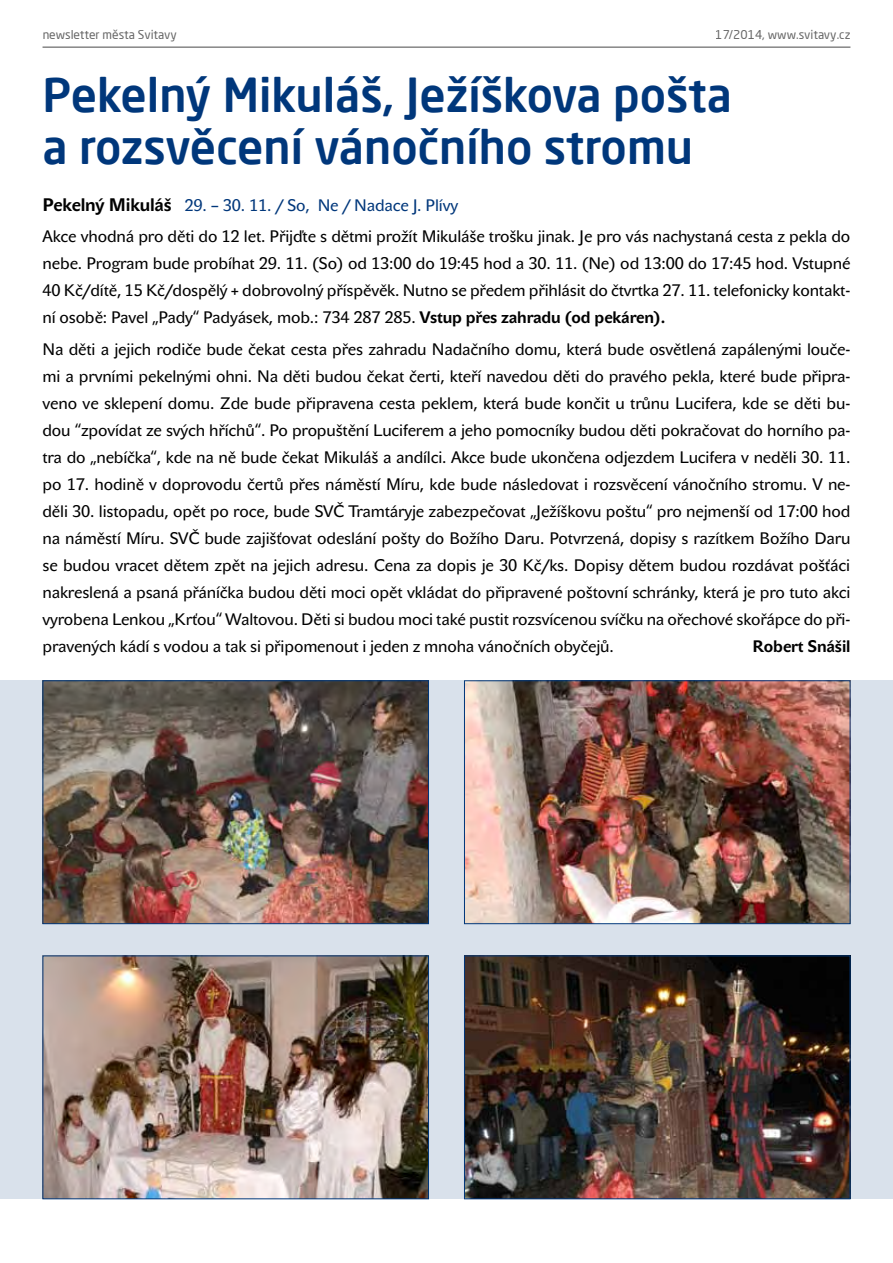
<style>
.page{position:relative;width:893px;height:1263px;background:#fff}
.page>*{position:absolute;margin:0;border:0;box-sizing:border-box;transform-origin:0 0}
.t1{font:500 45.9px/52.2px "Neo Sans Pro";color:#00377b}
.t2{font:16.5px/27px "John Sans Text Pro";letter-spacing:-.01em;color:#000;text-align:justify}
.t3{font:700 16.5px "John Sans Text Pro";letter-spacing:-.01em;color:#000}
.t4{font:12px "Neo Sans Pro";color:#000}
.s1{font-weight:700;font-size:18px}
.s2{color:#00377b}
.s3{font-weight:700}
</style>
<div class="page">
<hr style="left:43px;top:47px;width:807px;height:1px;background:#000">
<div style="left:0;top:680px;width:893px;height:519px;background:#d9e1eb"></div>
<img style="left:466px;top:682px;width:382px;height:240px">
<div style="left:464px;top:680px;width:386px;height:244px;border:1px solid #00377b"></div>
<img style="left:466px;top:957px;width:382px;height:240px">
<div style="left:464px;top:955px;width:386px;height:244px;border:1px solid #00377b"></div>
<img style="left:45px;top:682px;width:382px;height:240px">
<div style="left:43px;top:680px;width:386px;height:244px;border:1px solid #00377b"></div>
<img style="left:45px;top:957px;width:382px;height:240px">
<div style="left:43px;top:955px;width:386px;height:244px;border:1px solid #00377b"></div>
<p class="t4" style="left:43px;top:27px;width:136px">newsletter města Svitavy</p>
<p class="t4" style="left:716px;top:27px;width:136px">17/2014, www.svitavy.cz</p>
<h1 class="t1" style="left:43px;top:68px;width:691px">Pekelný Mikuláš, Ježíškova pošta a rozsvěcení vánočního stromu</h1>
<p class="t2" style="left:43px;top:190px;width:809px;line-height:31.2px"><span class="s1">Pekelný Mikuláš</span> <span class="s2">29. – 30. 11. / So, Ne / Nadace J. Plívy<br></span>Akce vhodná pro děti do 12 let. Přijďte s dětmi prožít Mikuláše trošku jinak. Je pro vás nachystaná cesta z pekla do</p>
<p class="t2" style="left:43px;top:250px;width:809px">nebe. Program bude probíhat 29. 11. (So) od 13:00 do 19:45 hod a 30. 11. (Ne) od 13:00 do 17:45 hod. Vstupné 40 Kč/dítě, 15 Kč/dospělý + dobrovolný příspěvěk. Nutno se předem přihlásit do čtvrtka 27. 11. telefonicky kontakt&shy;ní osobě: Pavel „Pady“ Padyásek, mob.: 734 287 285. <span class="s3">Vstup přes zahradu (od pekáren).</span></p>
<p class="t2" style="left:43px;top:335px;width:810px">Na děti a jejich rodiče bude čekat cesta přes zahradu Nadačního domu, která bude osvětlená zapálenými louče&shy;mi a prvními pekelnými ohni. Na děti budou čekat čerti, kteří navedou děti do pravého pekla, které bude připra&shy;veno ve sklepení domu. Zde bude připravena cesta peklem, která bude končit u trůnu Lucifera, kde se děti bu&shy;dou “zpovídat ze svých hříchů“. Po propuštění Luciferem a jeho pomocníky budou děti pokračovat do horního pa&shy;tra do „nebíčka“, kde na ně bude čekat Mikuláš a andílci. Akce bude ukončena odjezdem Lucifera v neděli 30. 11. po 17. hodině v doprovodu čertů přes náměstí Míru, kde bude následovat i rozsvěcení vánočního stromu. V ne&shy;děli 30. listopadu, opět po roce, bude SVČ Tramtáryje zabezpečovat „Ježíškovu poštu“ pro nejmenší od 17:00 hod na náměstí Míru. SVČ bude zajišťovat odeslání pošty do Božího Daru. Potvrzená, dopisy s razítkem Božího Daru se budou vracet dětem zpět na jejich adresu. Cena za dopis je 30 Kč/ks. Dopisy dětem budou rozdávat pošťáci nakreslená a psaná přáníčka budou děti moci opět vkládat do připravené poštovní schránky, která je pro tuto akci vyrobena Lenkou „Krťou“ Waltovou. Děti si budou moci také pustit rozsvícenou svíčku na ořechové skořápce do při&shy;pravených kádí s vodou a tak si připomenout i jeden z mnoha vánočních obyčejů.</p>
<p class="t3" style="left:752px;top:636px;width:99px">Robert Snášil</p>
</div>
